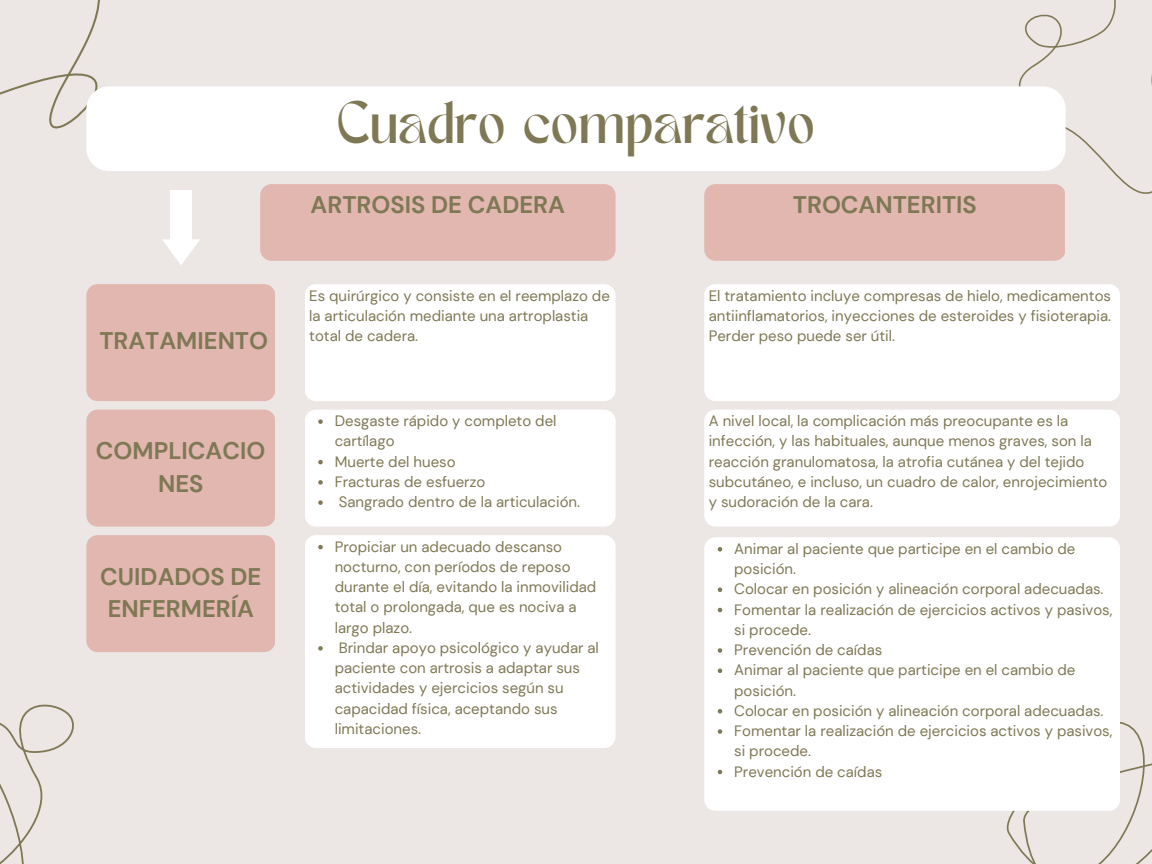
<style>
.page{position:relative;width:1152px;height:864px;background:#ece6e4}
.page>*{position:absolute;margin:0;border:0;box-sizing:border-box;transform-origin:0 0}
.t1{font:42px "TAN MERINGUE";color:#7e7855}
.t2{font:700 24px/32.7px "DM Sans";color:#7e7855;text-align:center}
.t3{font:15px/20.2px "DM Sans";color:#7e7855}
</style>
<div class="page">
<div style="left:260px;top:184px;width:355px;height:77px;background:#e2b7b0"></div>
<div style="left:86px;top:284px;width:189px;height:117px;background:#e2b7b0"></div>
<svg style="left:0;top:0;width:104px;height:171px"></svg>
<svg style="left:704px;top:0;width:448px;height:261px"></svg>
<div style="left:86px;top:86px;width:979px;height:85px;background:#fff;border-radius:23px"></div>
<div style="left:86px;top:410px;width:189px;height:117px;background:#e2b7b0"></div>
<div style="left:86px;top:535px;width:189px;height:117px;background:#e2b7b0"></div>
<svg style="left:162px;top:190px;width:38px;height:75px"></svg>
<svg style="left:1006px;top:722px;width:146px;height:142px"></svg>
<svg style="left:0;top:704px;width:74px;height:160px"></svg>
<div style="left:305px;top:284px;width:311px;height:117px;background:#fff"></div>
<div style="left:704px;top:284px;width:416px;height:117px;background:#fff"></div>
<div style="left:305px;top:410px;width:311px;height:117px;background:#fff"></div>
<div style="left:305px;top:535px;width:311px;height:213px;background:#fff"></div>
<svg style="left:318px;top:545px;width:5px;height:4px"></svg>
<svg style="left:318px;top:646px;width:5px;height:5px"></svg>
<div style="left:704px;top:410px;width:416px;height:117px;background:#fff"></div>
<div style="left:704px;top:537px;width:416px;height:274px;background:#fff"></div>
<svg style="left:718px;top:547px;width:4px;height:5px"></svg>
<svg style="left:718px;top:588px;width:4px;height:4px"></svg>
<svg style="left:718px;top:608px;width:4px;height:4px"></svg>
<svg style="left:718px;top:648px;width:4px;height:5px"></svg>
<svg style="left:718px;top:669px;width:4px;height:4px"></svg>
<svg style="left:718px;top:709px;width:4px;height:5px"></svg>
<svg style="left:718px;top:729px;width:4px;height:5px"></svg>
<svg style="left:718px;top:770px;width:4px;height:4px"></svg>
<p class="t2" style="left:99px;top:325px;width:170px">TRATAMIENTO</p>
<p class="t2" style="left:96px;top:435px;width:171px">COMPLICACIO<br>NES</p>
<p class="t2" style="left:100px;top:560px;width:163px">CUIDADOS DE<br>ENFERMERÍA</p>
<p class="t1" style="left:337px;top:100px;width:480px">Cuadro comparativo</p>
<p class="t2" style="left:311px;top:189px;width:256px">ARTROSIS DE CADERA</p>
<p class="t2" style="left:793px;top:189px;width:186px">TROCANTERITIS</p>
<p class="t3" style="left:309px;top:285px;width:302px">Es quirúrgico y consiste en el reemplazo de la articulación mediante una artroplastia total de cadera.</p>
<p class="t3" style="left:709px;top:285px;width:404px;text-align:justify">El tratamiento incluye compresas de hielo, medicamentos antiinflamatorios, inyecciones de esteroides y fisioterapia.<br>Perder peso puede ser útil.</p>
<p class="t3" style="left:335px;top:411px;width:223px">Desgaste rápido y completo del cartílago</p>
<p class="t3" style="left:335px;top:451px;width:122px">Muerte del hueso</p>
<p class="t3" style="left:335px;top:472px;width:152px">Fracturas de esfuerzo</p>
<p class="t3" style="left:339px;top:492px;width:243px">Sangrado dentro de la articulación.</p>
<p class="t3" style="left:335px;top:536px;width:263px">Propiciar un adecuado descanso nocturno, con períodos de reposo durante el día, evitando la inmovilidad total o prolongada, que es nociva a largo plazo.</p>
<p class="t3" style="left:335px;top:638px;width:266px">Brindar apoyo psicológico y ayudar al paciente con artrosis a adaptar sus actividades y ejercicios según su capacidad física, aceptando sus limitaciones.</p>
<p class="t3" style="left:709px;top:411px;width:400px">A nivel local, la complicación más preocupante es la infección, y las habituales, aunque menos graves, son la reacción granulomatosa, la atrofia cutánea y del tejido subcutáneo, e incluso, un cuadro de calor, enrojecimiento y sudoración de la cara.</p>
<p class="t3" style="left:734px;top:539px;width:343px">Animar al paciente que participe en el cambio de posición.</p>
<p class="t3" style="left:734px;top:579px;width:371px">Colocar en posición y alineación corporal adecuadas.</p>
<p class="t3" style="left:734px;top:599px;width:380px">Fomentar la realización de ejercicios activos y pasivos, si procede.</p>
<p class="t3" style="left:734px;top:640px;width:150px">Prevención de caídas</p>
<p class="t3" style="left:734px;top:660px;width:343px">Animar al paciente que participe en el cambio de posición.</p>
<p class="t3" style="left:734px;top:701px;width:371px">Colocar en posición y alineación corporal adecuadas.</p>
<p class="t3" style="left:734px;top:721px;width:380px">Fomentar la realización de ejercicios activos y pasivos, si procede.</p>
<p class="t3" style="left:734px;top:761px;width:150px">Prevención de caídas</p>
</div>
